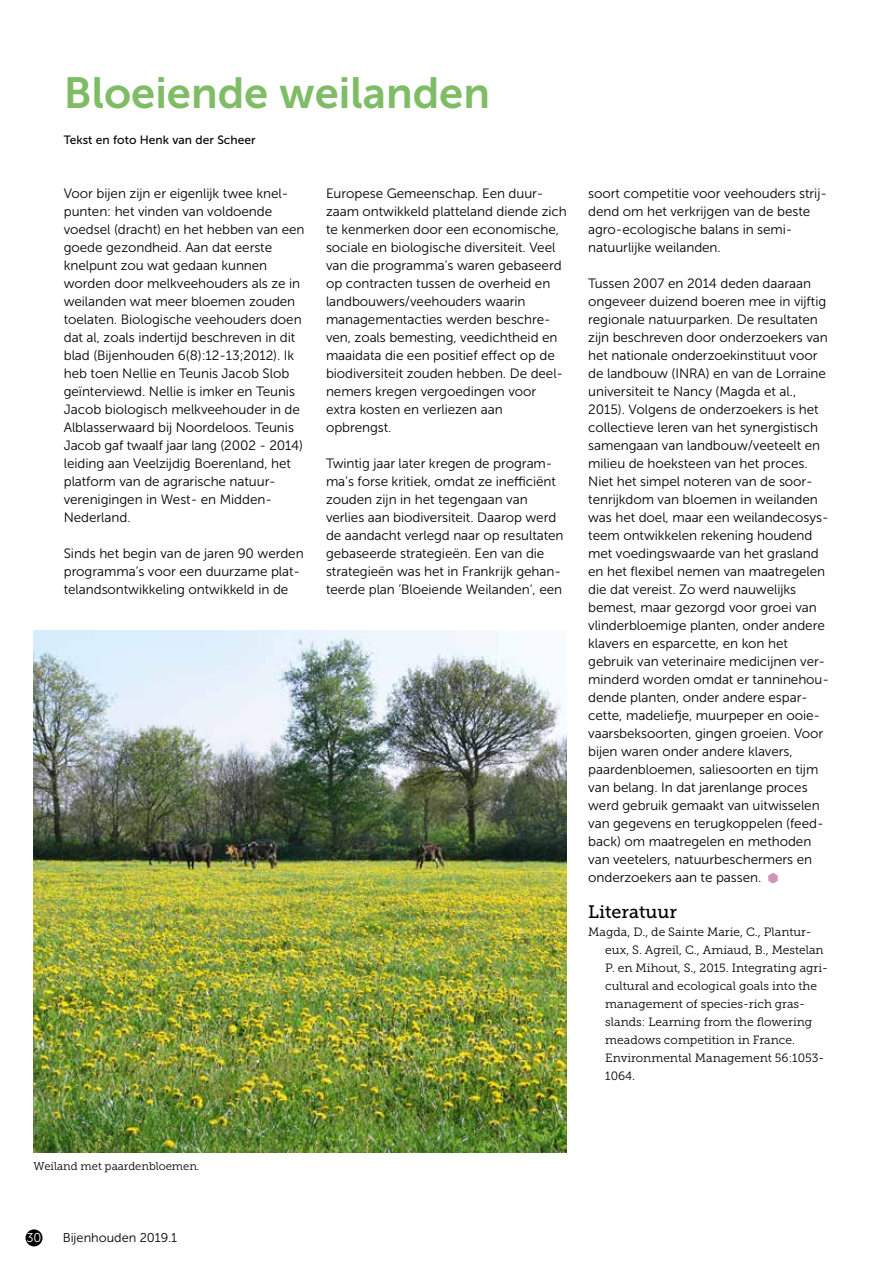
<style>
.page{position:relative;width:893px;height:1263px;background:#fff}
.page>*{position:absolute;margin:0;border:0;box-sizing:border-box;transform-origin:0 0}
.t1{font:43.5px "Museo Sans 700";color:#7ebd65}
.t2{font:18px "Museo Slab 500";color:#000}
.t3{font:13.5px/18px "Museo Sans 300";letter-spacing:-.005em;color:#000}
.t4{font:12.75px "Museo Sans 300";color:#000}
.t5{font:12.75px "Museo Sans 300";color:#fff}
.t6{font:12px/18px "Museo Slab 300";color:#000}
.t7{font:12px "Museo Sans 500";color:#000}
.t8{font:11.25px "Museo Slab 300";color:#000}
</style>
<div class="page">
<img style="left:34px;top:630px;width:533px;height:522px">
<svg style="left:768px;top:873px;width:10px;height:10px"></svg>
<div style="left:26px;top:1229px;width:17px;height:17px;background:#000;border-radius:50%"></div>
<h1 class="t1" style="left:64px;top:69px;width:428px">Bloeiende weilanden</h1>
<p class="t7" style="left:64px;top:133px;width:193px">Tekst en foto Henk van der Scheer</p>
<p class="t3" style="left:64px;top:184px;width:242px">Voor bijen zijn er eigenlijk twee knel&shy;punten: het vinden van voldoende voedsel (dracht) en het hebben van een goede gezondheid. Aan dat eerste knelpunt zou wat gedaan kunnen worden door melkveehouders als ze in weilanden wat meer bloemen zouden toelaten. Biologische veehouders doen dat al, zoals indertijd beschreven in dit blad (Bijenhouden 6(8):12-13;2012). Ik heb toen Nellie en Teunis Jacob Slob geïnterviewd. Nellie is imker en Teunis Jacob biologisch melkveehouder in de Alblasserwaard bij Noordeloos. Teunis Jacob gaf twaalf jaar lang (2002 - 2014) leiding aan Veelzijdig Boerenland, het platform van de agrarische natuur&shy;verenigingen in West- en Midden-Nederland.</p>
<p class="t3" style="left:64px;top:544px;width:241px">Sinds het begin van de jaren 90 werden programma’s voor een duurzame plat&shy;telandsontwikkeling ontwikkeld in de</p>
<p class="t3" style="left:326px;top:184px;width:242px">Europese Gemeenschap. Een duur&shy;zaam ontwikkeld platteland diende zich te kenmerken door een economische, sociale en biologische diversiteit. Veel van die programma’s waren gebaseerd op contracten tussen de overheid en landbouwers/veehouders waarin managementacties werden beschre&shy;ven, zoals bemesting, veedichtheid en maaidata die een positief effect op de biodiversiteit zouden hebben. De deel&shy;nemers kregen vergoedingen voor extra kosten en verliezen aan opbrengst.</p>
<p class="t3" style="left:326px;top:454px;width:239px">Twintig jaar later kregen de program&shy;ma’s forse kritiek, omdat ze inefficiënt zouden zijn in het tegengaan van verlies aan biodiversiteit. Daarop werd de aandacht verlegd naar op resultaten gebaseerde strategieën. Een van die strategieën was het in Frankrijk gehan&shy;teerde plan ’Bloeiende Weilanden‘, een</p>
<p class="t3" style="left:588px;top:184px;width:240px">soort competitie voor veehouders strij&shy;dend om het verkrijgen van de beste agro-ecologische balans in semi&shy;natuurlijke weilanden.</p>
<p class="t3" style="left:588px;top:274px;width:242px">Tussen 2007 en 2014 deden daaraan ongeveer duizend boeren mee in vijftig regionale natuurparken. De resultaten zijn beschreven door onderzoekers van het nationale onderzoekinstituut voor de landbouw (INRA) en van de Lorraine universiteit te Nancy (Magda et al., 2015). Volgens de onderzoekers is het collectieve leren van het synergistisch samengaan van landbouw/veeteelt en milieu de hoeksteen van het proces.<br>Niet het simpel noteren van de soor&shy;tenrijkdom van bloemen in weilanden was het doel, maar een weilandecosys&shy;teem ontwikkelen rekening houdend met voedingswaarde van het grasland en het flexibel nemen van maatregelen die dat vereist. Zo werd nauwelijks bemest, maar gezorgd voor groei van vlinderbloemige planten, onder andere klavers en esparcette, en kon het gebruik van veterinaire medicijnen ver&shy;minderd worden omdat er tanninehou&shy;dende planten, onder andere espar&shy;cette, madeliefje, muurpeper en ooie&shy;vaarsbeksoorten, gingen groeien. Voor bijen waren onder andere klavers, paardenbloemen, saliesoorten en tijm van belang. In dat jarenlange proces werd gebruik gemaakt van uitwisselen van gegevens en terugkoppelen (feed&shy;back) om maatregelen en methoden van veetelers, natuurbeschermers en onderzoekers aan te passen.</p>
<h2 class="t2" style="left:588px;top:902px;width:90px">Literatuur</h2>
<p class="t6" style="left:605px;top:923px;width:224px;text-indent:-17px">Magda, D., de Sainte Marie, C., Plantur&shy;eux, S. Agreil, C., Amiaud, B., Mestelan P. en Mihout, S., 2015. Integrating agri&shy;cultural and ecological goals into the management of species-rich gras&shy;slands: Learning from the flowering meadows competition in France.<br>Environmental Management 56:1053- 1064.</p>
<p class="t8" style="left:34px;top:1160px;width:168px">Weiland met paardenbloemen.</p>
<p class="t5" style="left:26px;top:1231px;width:17px">30</p>
<p class="t4" style="left:63px;top:1231px;width:116px">Bijenhouden 2019.1</p>
</div>
